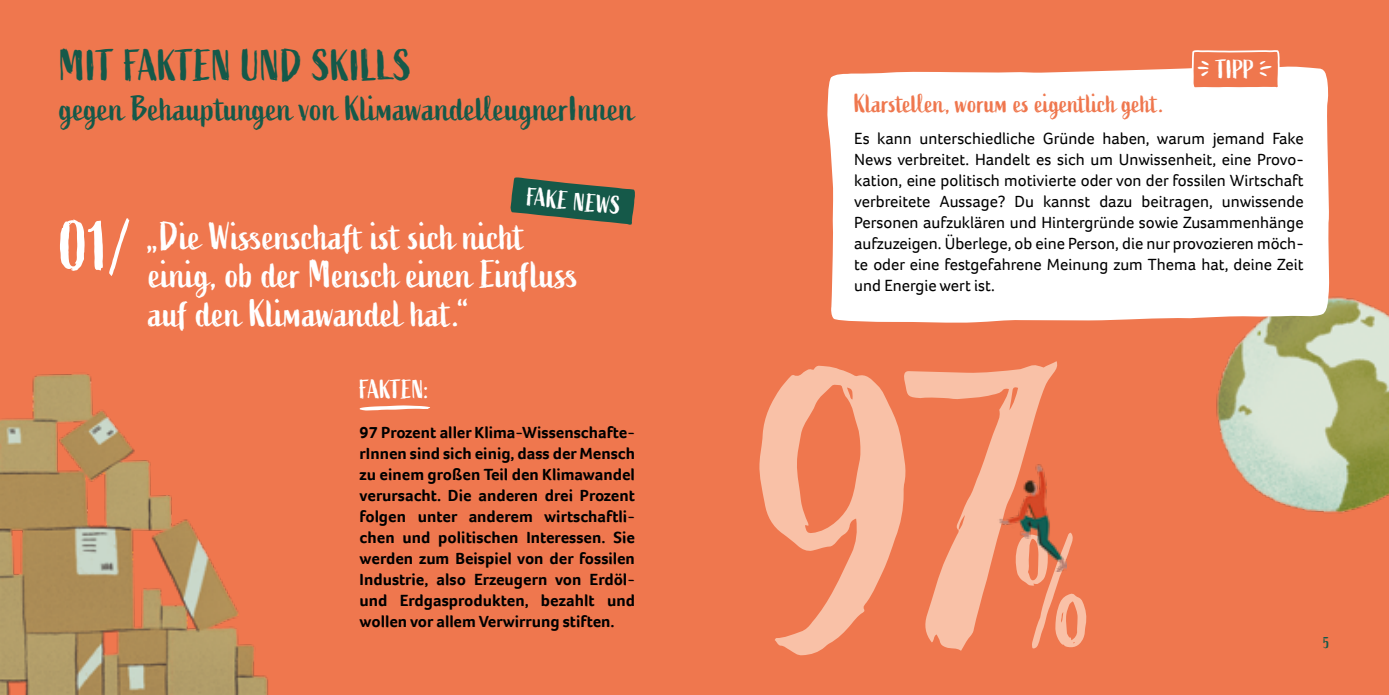
<style>
.page{position:relative;width:1389px;height:695px;background:#fff}
.page>*{position:absolute;margin:0;border:0;box-sizing:border-box;transform-origin:0 0}
.t1{font:43.75px "Active";color:#155949}
.t2{font:38.5px/38.5px "Active";color:#fff}
.t3{font:35px "Active";color:#155949}
.t4{font:26.25px "Active";color:#ef774e}
.t5{font:26.25px "Active";letter-spacing:-.01em;color:#fff}
.t6{font:25.2px "Active";color:#fff}
.t7{font:16.62px/21px "Foco";color:#000;text-align:justify}
.t8{font:700 16.62px/21px "Foco";color:#000;text-align:justify}
.t9{font:15.75px "Active";color:#155949}
.s1{font-size:70px}
</style>
<div class="page">
<div style="left:0;top:0;width:1389px;height:694px;background:#ef774e"></div>
<img style="left:1216px;top:279px;width:173px;height:235px">
<div style="left:827px;top:66px;width:502px;height:257px;background:#fff"></div>
<svg style="left:759px;top:361px;width:328px;height:294px"></svg>
<img style="left:996px;top:463px;width:70px;height:108px">
<svg style="left:360px;top:405px;width:70px;height:5px"></svg>
<img style="left:0;top:374px;width:268px;height:320px">
<svg style="left:510px;top:177px;width:125px;height:48px"></svg>
<svg style="left:1191px;top:50px;width:90px;height:40px"></svg>
<h1 class="t1" style="left:60px;top:41px;width:354px">MIT FAKTEN UND SKILLS</h1>
<h3 class="t3" style="left:60px;top:89px;width:576px">gegen Behauptungen von KlimawandelleugnerInnen</h3>
<h3 class="t6" style="left:528px;top:182px;width:96px;rotate:6deg">FAKE NEWS</h3>
<h2 class="t2" style="left:149px;top:218px;width:433px;text-indent:-89px"><span class="s1">01/</span> „Die Wissenschaft ist sich nicht einig, ob der Mensch einen Einfluss auf den Klimawandel hat.“</h2>
<h3 class="t5" style="left:359px;top:374px;width:71px">FAKTEN:</h3>
<p class="t8" style="left:360px;top:421px;width:277px">97 Prozent aller Klima-Wissenschafte&shy;rInnen sind sich einig, dass der Mensch zu einem großen Teil den Klimawandel verursacht. Die anderen drei Prozent folgen unter anderem wirtschaftli&shy;chen und politischen Interessen. Sie werden zum Beispiel von der fossilen Industrie, also Erzeugern von Erdöl&shy;und Erdgasprodukten, bezahlt und wollen vor allem Verwirrung stiften.</p>
<h3 class="t5" style="left:1216px;top:55px;width:40px">TIPP</h3>
<h3 class="t4" style="left:854px;top:88px;width:311px">Klarstellen, worum es eigentlich geht.</h3>
<p class="t7" style="left:854px;top:127px;width:451px">Es kann unterschiedliche Gründe haben, warum jemand Fake News verbreitet. Handelt es sich um Unwissenheit, eine Provo&shy;kation, eine politisch motivierte oder von der fossilen Wirtschaft verbreitete Aussage? Du kannst dazu beitragen, unwissende Personen aufzuklären und Hintergründe sowie Zusammenhänge aufzuzeigen. Überlege, ob eine Person, die nur provozieren möch&shy;te oder eine festgefahrene Meinung zum Thema hat, deine Zeit und Energie wert ist.</p>
<p class="t9" style="left:1323px;top:634px;width:7px">5</p>
</div>
